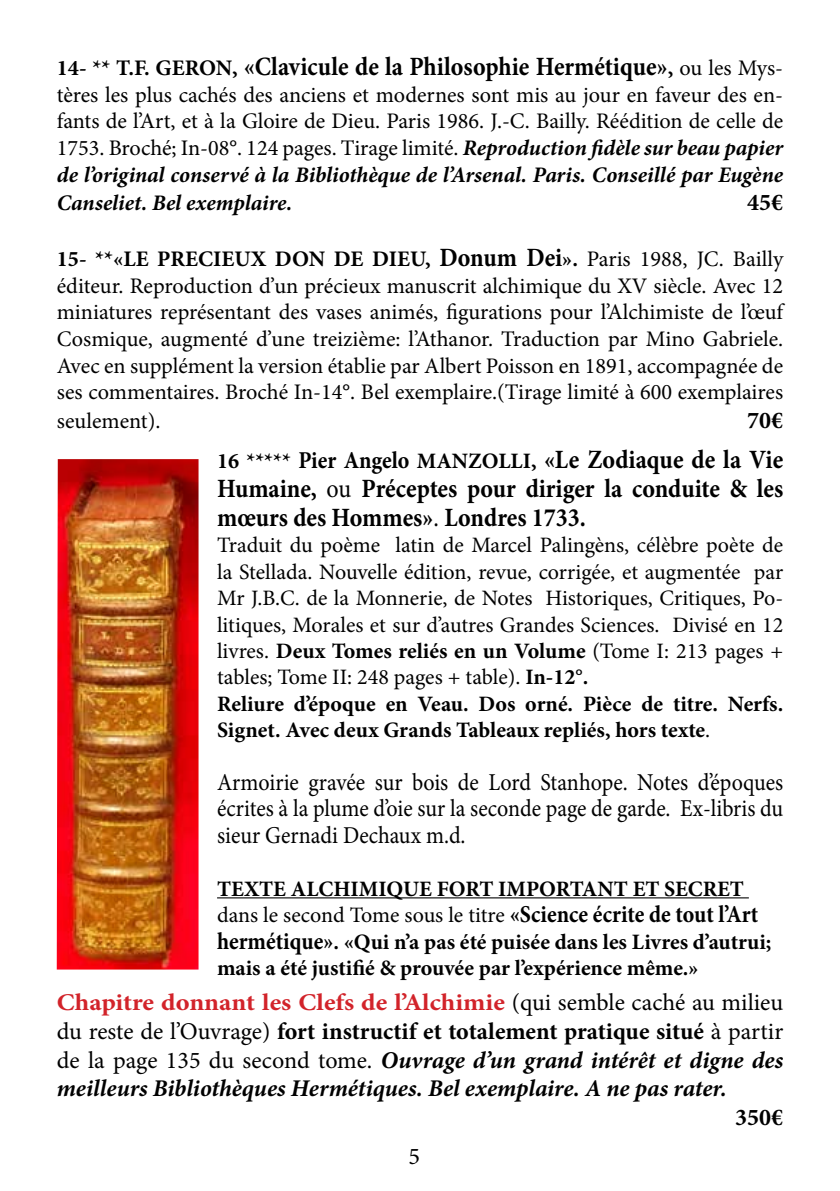
<style>
.page{position:relative;width:840px;height:1191px;background:#fff}
.page>*{position:absolute;margin:0;border:0;box-sizing:border-box;transform-origin:0 0}
.t1{font:700 26.4px/28.8px "Minion Pro";color:#000;text-align:justify;scale:.91 1}
.t2{font:24.2px/26.4px "Minion Pro";color:#000;text-align:justify;scale:.91 1}
.t3{font:italic 700 24px/28.8px "Minion Pro";letter-spacing:-.005em;color:#000;text-align:justify}
.t4{font:700 24px "Minion Pro";color:#000}
.t5{font:24px "Minion Pro";color:#000}
.t6{font:22.2px/26.6px "Minion Pro";color:#000;text-align:justify}
.t7{font:italic 700 22.2px "Minion Pro";letter-spacing:.005em;color:#000}
.t8{font:22px/26.4px "Minion Pro";color:#000}
.t9{font:700 22px/26.4px "Minion Pro";color:#000}
.s1{font-size:22.2px}
.s2{font-weight:400;font-size:22.2px}
.s3{font-weight:700;font-style:italic}
.s4{font-weight:700}
.s5{font-weight:700;font-size:26.4px}
.s6{font-size:22px}
.s7{font-size:24.2px}
.s8{font-weight:400}
.s9{font-style:normal;color:#d2232a}
.s10{font-weight:400;font-style:normal}
.s11{font-style:normal}
</style>
<div class="page">
<img style="left:57px;top:459px;width:141px;height:510px">
<hr style="left:217px;top:897px;width:531px;height:1px;background:#000">
<p class="t1" style="left:57px;top:52px;width:799px"><span class="s1">14- ** T.F. GERON,</span> «Clavicule de la Philosophie Hermétique»<span class="s1">,</span> <span class="s2">ou les Mys-</span></p>
<p class="t6" style="left:57px;top:81px;width:727px">tères les plus cachés des anciens et modernes sont mis au jour en faveur des en&shy;fants de l’Art, et à la Gloire de Dieu. Paris 1986. J.-C. Bailly. Réédition de celle de 1753. Broché; In-08°. 124 pages. Tirage limité. <span class="s3">Reproduction fidèle sur beau papier de l’original conservé à la Bibliothèque de l’Arsenal. Paris. Conseillé par Eugène</span></p>
<p class="t7" style="left:57px;top:187px;width:237px">Canseliet. Bel exemplaire.</p>
<p class="t4" style="left:746px;top:186px;width:37px">45€</p>
<p class="t6" style="left:57px;top:245px;width:727px"><span class="s4">15- **«LE PRECIEUX DON DE DIEU,</span> <span class="s5">Donum Dei</span><span class="s4">».</span> Paris 1988, JC. Bailly éditeur. Reproduction d’un précieux manuscrit alchimique du XV siècle. Avec 12 miniatures représentant des vases animés, figurations pour l’Alchimiste de l’œuf Cosmique, augmenté d’une treizième: l’Athanor. Traduction par Mino Gabriele.<br>Avec en supplément la version établie par Albert Poisson en 1891, accompagnée de ses commentaires. Broché In-14°. Bel exemplaire.(Tirage limité à 600 exemplaires</p>
<p class="t6" style="left:57px;top:408px;width:105px">seulement).</p>
<p class="t4" style="left:746px;top:403px;width:37px">70€</p>
<p class="t1" style="left:217px;top:445px;width:623px"><span class="s6">16 *****</span> <span class="s7">Pier Angelo</span> <span class="s6">MANZOLLI,</span> «Le Zodiaque de la Vie Humaine, <span class="s8">ou</span> Préceptes pour diriger la conduite &amp; les mœurs des Hommes»<span class="s8">.</span> Londres 1733.</p>
<p class="t8" style="left:217px;top:532px;width:567px">Traduit du poème latin de Marcel Palingèns, célèbre poète de la Stellada. Nouvelle édition, revue, corrigée, et augmentée par Mr J.B.C. de la Monnerie, de Notes Historiques, Critiques, Po&shy;litiques, Morales et sur d’autres Grandes Sciences. Divisé en 12 livres. <span class="s4">Deux Tomes reliés en un Volume</span> (Tome I: 213 pages + tables; Tome II: 248 pages + table). <span class="s4">In-12°.<br>Reliure d’époque en Veau. Dos orné. Pièce de titre. Nerfs.<br>Signet. Avec deux Grands Tableaux repliés, hors texte</span>.</p>
<p class="t2" style="left:217px;top:769px;width:623px">Armoirie gravée sur bois de Lord Stanhope. Notes d’époques écrites à la plume d’oie sur la seconde page de garde. Ex-libris du sieur Gernadi Dechaux m.d.</p>
<p class="t9" style="left:217px;top:875px;width:555px">TEXTE ALCHIMIQUE FORT IMPORTANT ET SECRET <span class="s8">dans le second Tome sous le titre</span> <span class="s7">«Science écrite de tout l’Art hermétique»</span>. «Qui n’a pas été puisée dans les Livres d’autrui; mais a été justifié &amp; prouvée par l’expérience même.»</p>
<p class="t3" style="left:57px;top:987px;width:727px"><span class="s9">Chapitre donnant les Clefs de l’Alchimie</span> <span class="s10">(qui semble caché au milieu du reste de l’Ouvrage)</span> <span class="s11">fort instructif et totalement pratique situé</span> <span class="s10">à partir de la page 135 du second tome.</span> Ouvrage d’un grand intérêt et digne des meilleurs Bibliothèques Hermétiques. Bel exemplaire. A ne pas rater.</p>
<p class="t4" style="left:734px;top:1100px;width:49px">350€</p>
<p class="t5" style="left:408px;top:1140px;width:13px">5</p>
</div>
